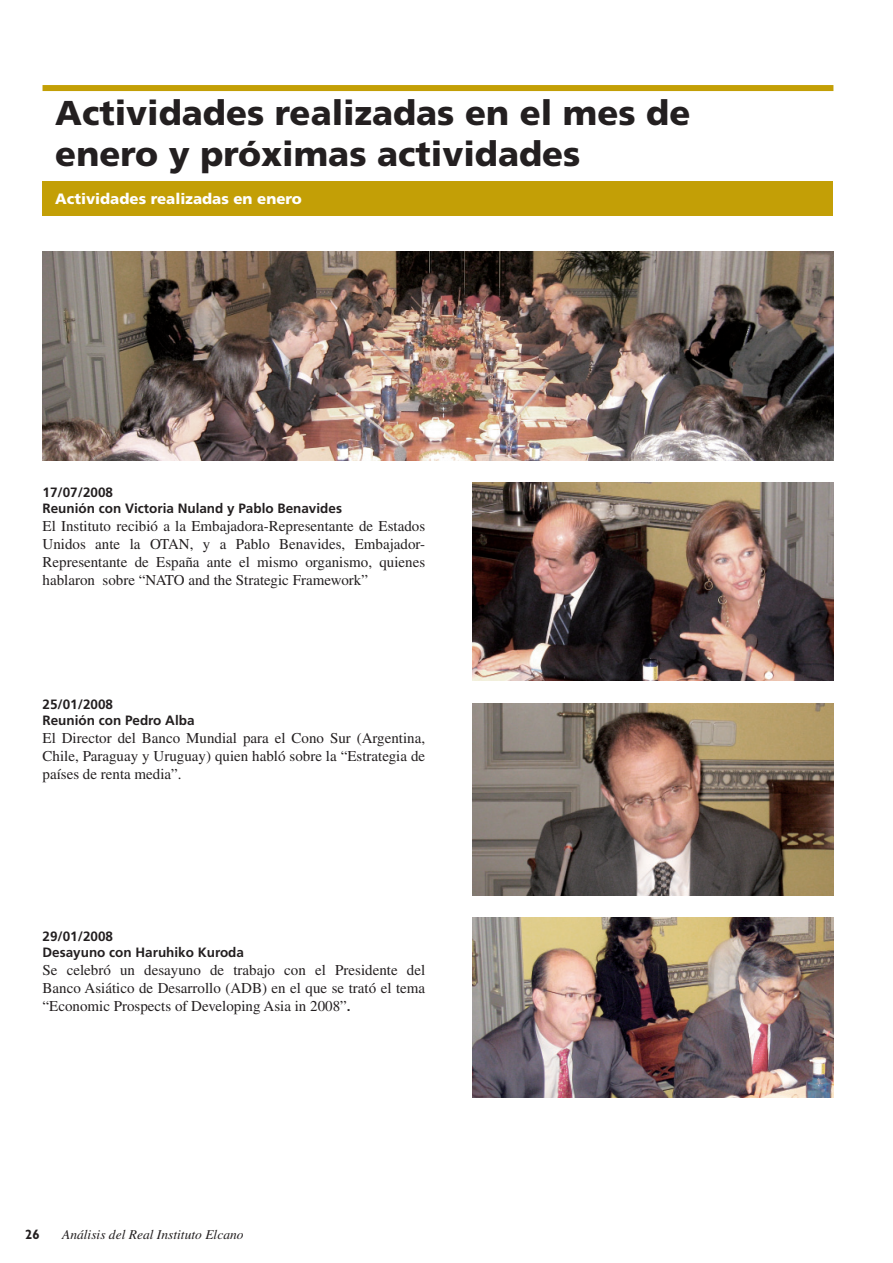
<style>
.page{position:relative;width:893px;height:1263px;background:#fff}
.page>*{position:absolute;margin:0;border:0;box-sizing:border-box;transform-origin:0 0}
.t1{font:900 34.5px/41.4px "Frutiger LT Std";color:#231f20}
.t2{font:15px/18px "Times LT Std";color:#231f20;text-align:justify}
.t3{font:900 15px "Frutiger LT Std";color:#fff}
.t4{font:700 13.5px/16.2px "Frutiger LT Std";color:#231f20}
.t5{font:italic 13.5px "Times LT Std";color:#231f20}
.s1{font-family:"Frutiger LT Std";font-weight:700;font-size:13.5px}
.s2{font-family:"Gill Sans Std";font-weight:700;font-style:normal;font-stretch:condensed}
</style>
<div class="page">
<img style="left:43px;top:252px;width:790px;height:208px">
<div style="left:43px;top:85px;width:790px;height:6px;background:#c39f06"></div>
<div style="left:43px;top:181px;width:790px;height:34px;background:#c39f06"></div>
<img style="left:472px;top:917px;width:361px;height:181px">
<img style="left:472px;top:482px;width:361px;height:199px">
<img style="left:472px;top:703px;width:361px;height:192px">
<h1 class="t1" style="left:55px;top:94px;width:637px">Actividades realizadas en el mes de enero y próximas actividades</h1>
<p class="t3" style="left:55px;top:192px;width:248px">Actividades realizadas en enero</p>
<p class="t4" style="left:43px;top:484px;width:301px">17/07/2008<br>Reunión con Victoria Nuland y Pablo Benavides</p>
<p class="t2" style="left:43px;top:518px;width:384px">El Instituto recibió a la Embajadora-Representante de Estados Unidos ante la OTAN, y a Pablo Benavides, Embajador-Representante de España ante el mismo organismo, quienes hablaron sobre “NATO and the Strategic Framework”</p>
<p class="t4" style="left:43px;top:697px;width:154px">25/01/2008<br>Reunión con Pedro Alba</p>
<p class="t2" style="left:43px;top:731px;width:384px">El Director del Banco Mundial para el Cono Sur (Argentina, Chile, Paraguay y Uruguay) quien habló sobre la “Estrategia de países de renta media”.</p>
<p class="t4" style="left:43px;top:929px;width:203px">29/01/2008<br>Desayuno con Haruhiko Kuroda</p>
<p class="t2" style="left:43px;top:963px;width:384px">Se celebró un desayuno de trabajo con el Presidente del Banco Asiático de Desarrollo (ADB) en el que se trató el tema “Economic Prospects of Developing Asia in 2008”<span class="s1">.</span></p>
<p class="t5" style="left:26px;top:1229px;width:220px"><span class="s2">26</span> Análisis del Real Instituto Elcano</p>
</div>
